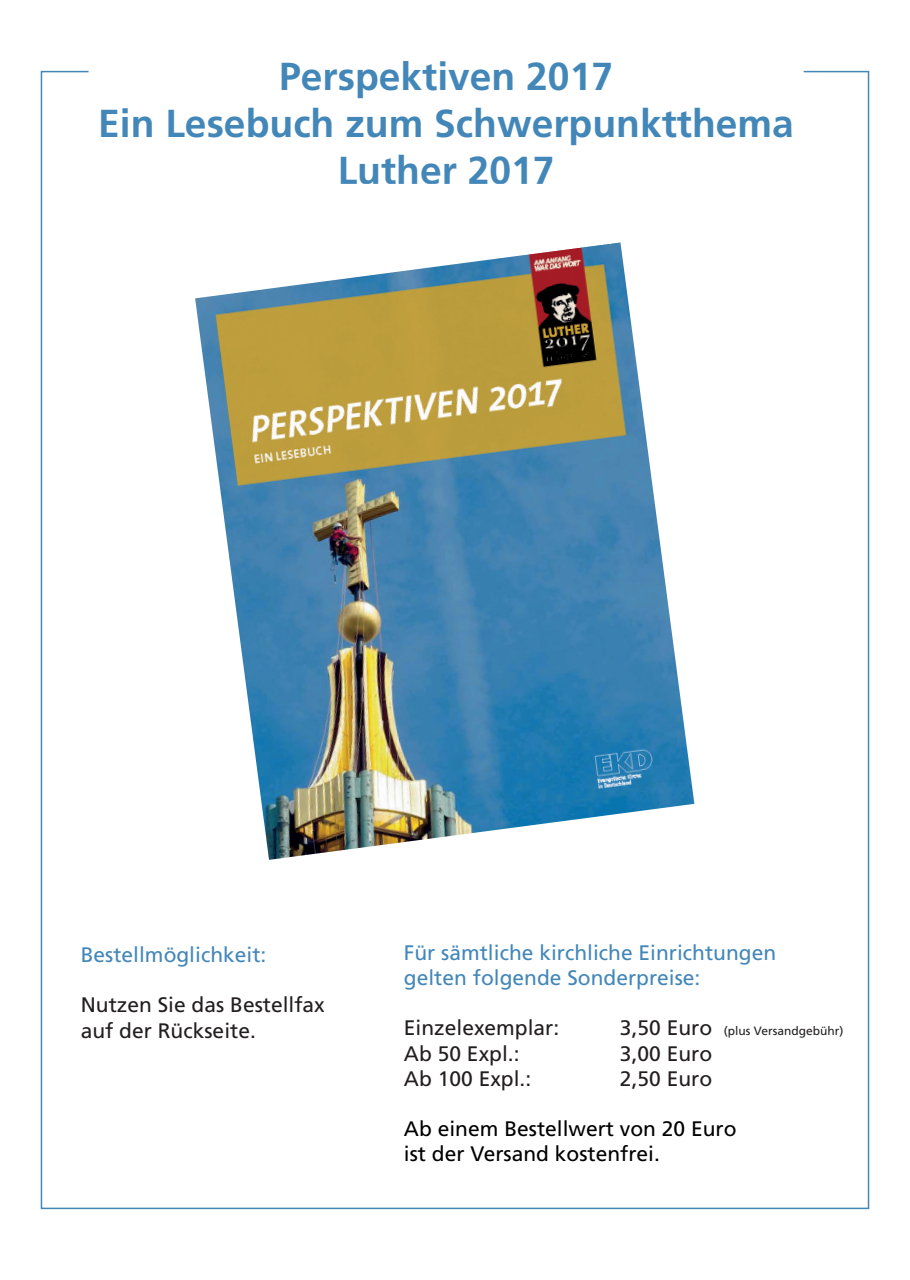
<style>
.page{position:relative;width:910px;height:1280px;background:#fff}
.page>*{position:absolute;margin:0;border:0;box-sizing:border-box;transform-origin:0 0}
.t1{font:700 39px/46.8px "Frutiger LT Std";color:#4387b9;text-align:center}
.t2{font:21px/25.2px "Frutiger LT Std";color:#231f20}
.t3{font:21px/25.2px "Frutiger LT Std";color:#4387b9}
.t4{font:21px/25.2px "Frutiger LT Std";color:#000}
.t5{font:12px "Frutiger LT Std";color:#231f20}
.s1{font-size:21px}
</style>
<div class="page">
<img style="left:195px;top:242px;width:499px;height:618px">
<h1 class="t1" style="left:98px;top:54px;width:697px">Perspektiven 2017<br>Ein Lesebuch zum Schwerpunktthema<br>Luther 2017</h1>
<p class="t3" style="left:81px;top:942px;width:187px">Bestellmöglichkeit:</p>
<p class="t2" style="left:81px;top:992px;width:245px">Nutzen Sie das Bestellfax auf der Rückseite.</p>
<p class="t3" style="left:404px;top:940px;width:374px">Für sämtliche kirchliche Einrichtungen gelten folgende Sonderpreise:</p>
<p class="t2" style="left:404px;top:1015px;width:157px">Einzelexemplar:</p>
<p class="t5" style="left:620px;top:1024px;width:225px"><span class="s1">3,50 Euro</span> (plus Versandgebühr)</p>
<p class="t2" style="left:404px;top:1041px;width:117px">Ab 50 Expl.:</p>
<p class="t2" style="left:620px;top:1041px;width:94px">3,00 Euro</p>
<p class="t2" style="left:404px;top:1066px;width:129px">Ab 100 Expl.:</p>
<p class="t2" style="left:620px;top:1066px;width:94px">2,50 Euro</p>
<p class="t4" style="left:404px;top:1116px;width:334px">Ab einem Bestellwert von 20 Euro ist der Versand kostenfrei.</p>
</div>
